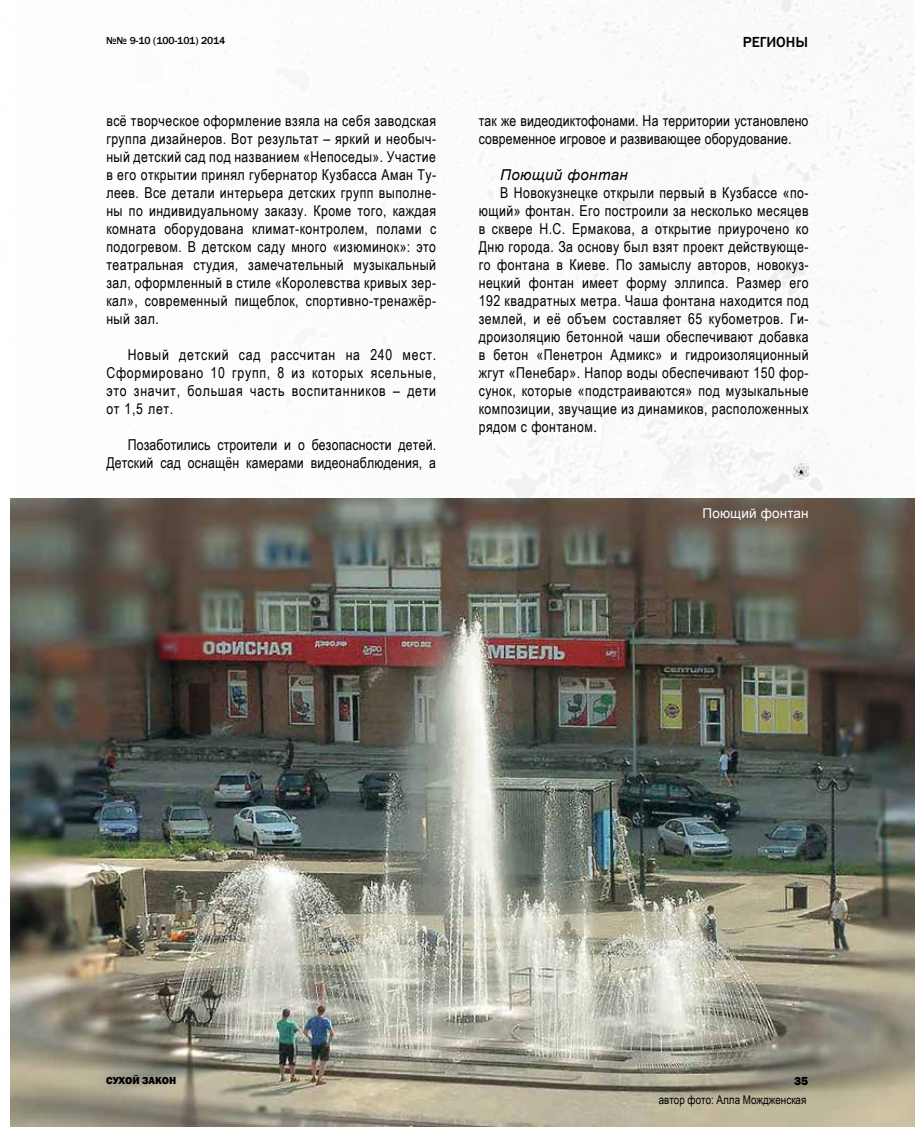
<style>
.page{position:relative;width:915px;height:1127px;background:#fff}
.page>*{position:absolute;margin:0;border:0;box-sizing:border-box;transform-origin:0 0}
.t1{font:15px/18px "Arial Narrow";letter-spacing:.01em;color:#000;text-align:justify}
.t2{font:italic 15px "Arial";letter-spacing:.03em;color:#000}
.t3{font:500 15px "Franklin Gothic";color:#000}
.t4{font:13.5px "Arial";letter-spacing:.01em;color:#fff}
.t5{font:12px "Arial Narrow";color:#000}
.t6{font:800 12px "Franklin Gothic";color:#000}
.t7{font:500 10.5px "Franklin Gothic";letter-spacing:-.01em;color:#000}
.t8{font:800 10.5px "Franklin Gothic";color:#000}
</style>
<div class="page">
<img style="left:10px;top:0;width:904px;height:1127px">
<img style="left:11px;top:498px;width:903px;height:629px">
<img style="left:793px;top:463px;width:15px;height:17px">
<p class="t7" style="left:106px;top:34px;width:121px">№№ 9-10 (100-101) 2014</p>
<p class="t3" style="left:742px;top:33px;width:67px">РЕГИОНЫ</p>
<p class="t1" style="left:106px;top:111px;width:331px">всё творческое оформление взяла на себя заводская группа дизайнеров. Вот результат – яркий и необыч&shy;ный детский сад под названием «Непоседы». Участие в его открытии принял губернатор Кузбасса Аман Ту&shy;леев. Все детали интерьера детских групп выполне&shy;ны по индивидуальному заказу. Кроме того, каждая комната оборудована климат-контролем, полами с подогревом. В детском саду много «изюминок»: это театральная студия, замечательный музыкальный зал, оформленный в стиле «Королевства кривых зер&shy;кал», современный пищеблок, спортивно-тренажёр&shy;ный зал.</p>
<p class="t1" style="left:106px;top:345px;width:331px;text-indent:21px">Новый детский сад рассчитан на 240 мест.<br>Сформировано 10 групп, 8 из которых ясельные, это значит, большая часть воспитанников – дети от 1,5 лет.</p>
<p class="t1" style="left:106px;top:435px;width:331px;text-align:right">Позаботились строители и о безопасности детей.<br>Детский сад оснащён камерами видеонаблюдения, а</p>
<p class="t1" style="left:478px;top:111px;width:331px">так же видеодиктофонами. На территории установлено современное игровое и развивающее оборудование.</p>
<p class="t2" style="left:500px;top:165px;width:129px">Поющий фонтан</p>
<p class="t1" style="left:478px;top:183px;width:331px;text-indent:21px">В Новокузнецке открыли первый в Кузбассе «по&shy;ющий» фонтан. Его построили за несколько месяцев в сквере Н.С. Ермакова, а открытие приурочено ко Дню города. За основу был взят проект действующе&shy;го фонтана в Киеве. По замыслу авторов, новокуз&shy;нецкий фонтан имеет форму эллипса. Размер его 192 квадратных метра. Чаша фонтана находится под землей, и её объем составляет 65 кубометров. Ги&shy;дроизоляцию бетонной чаши обеспечивают добавка в бетон «Пенетрон Адмикс» и гидроизоляционный жгут «Пенебар». Напор воды обеспечивают 150 фор&shy;сунок, которые «подстраиваются» под музыкальные композиции, звучащие из динамиков, расположенных рядом с фонтаном.</p>
<p class="t4" style="left:702px;top:504px;width:107px">Поющий фонтан</p>
<p class="t8" style="left:106px;top:1074px;width:72px">СУХОЙ ЗАКОН</p>
<p class="t6" style="left:794px;top:1073px;width:16px">35</p>
<p class="t5" style="left:658px;top:1091px;width:149px">автор фото: Алла Мождженская</p>
</div>
